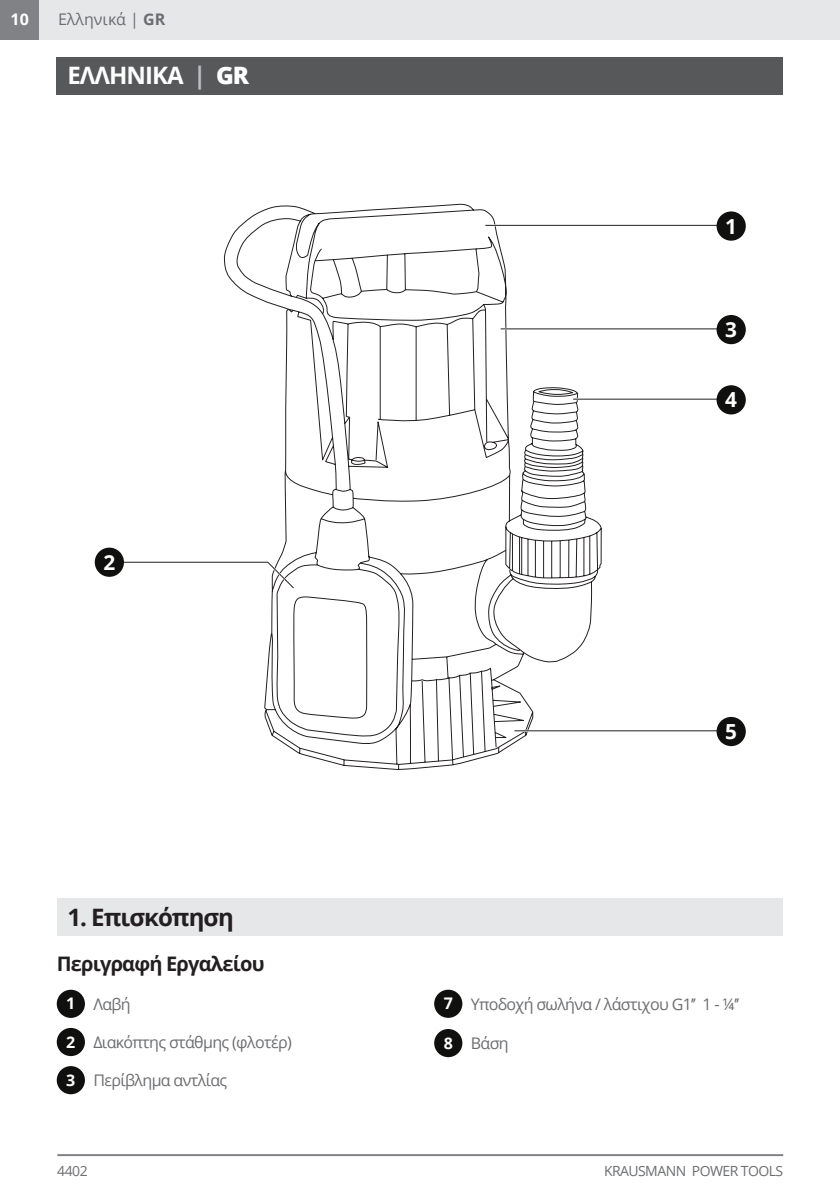
<style>
.page{position:relative;width:840px;height:1191px;background:#fff}
.page>*{position:absolute;margin:0;border:0;box-sizing:border-box;transform-origin:0 0}
.t1{font:700 24px "Open Sans";letter-spacing:-.04em;color:#231f20}
.t2{font:700 24px "Open Sans";letter-spacing:-.04em;color:#fff}
.t3{font:700 20.8px "Open Sans";color:#fff}
.t4{font:700 20px "Open Sans";letter-spacing:-.04em;color:#231f20}
.t5{font:16px "Open Sans";letter-spacing:-.04em;color:#6c6d70}
.t6{font:16px "Open Sans";color:#6c6d70}
.t7{font:700 16px "Open Sans";color:#fff}
.t8{font:14px "Open Sans";letter-spacing:-.04em;color:#6c6d70}
.s1{font-weight:700}
.s2{color:#bcbdc0}
.s3{font-weight:800}
</style>
<div class="page">
<div style="left:0;top:0;width:40px;height:40px;background:#808285"></div>
<hr style="left:57px;top:1154px;width:725px;height:2px;background:#808285">
<div style="left:57px;top:57px;width:725px;height:38px;background:#57585a"></div>
<div style="left:57px;top:989px;width:28px;height:29px;background:#10110f;border-radius:50%"></div>
<div style="left:57px;top:1028px;width:28px;height:28px;background:#10110f;border-radius:50%"></div>
<div style="left:57px;top:1066px;width:28px;height:28px;background:#10110f;border-radius:50%"></div>
<div style="left:57px;top:898px;width:725px;height:38px;background:#e6e7e9"></div>
<div style="left:434px;top:1029px;width:28px;height:28px;background:#10110f;border-radius:50%"></div>
<div style="left:434px;top:989px;width:28px;height:28px;background:#10110f;border-radius:50%"></div>
<svg style="left:223px;top:203px;width:378px;height:567px"></svg>
<hr style="left:485px;top:224px;width:239px;height:2px;background:#fff">
<hr style="left:485px;top:225px;width:239px;height:1px;background:#231f20">
<div style="left:716px;top:211px;width:29px;height:30px;background:#10110f;border-radius:50%"></div>
<hr style="left:500px;top:328px;width:221px;height:2px;background:#fff">
<hr style="left:500px;top:328px;width:221px;height:1px;background:#231f20">
<div style="left:716px;top:315px;width:29px;height:29px;background:#10110f;border-radius:50%"></div>
<hr style="left:514px;top:730px;width:210px;height:2px;background:#fff">
<hr style="left:514px;top:730px;width:210px;height:1px;background:#231f20">
<div style="left:716px;top:717px;width:29px;height:29px;background:#10110f;border-radius:50%"></div>
<hr style="left:573px;top:398px;width:155px;height:2px;background:#fff">
<hr style="left:573px;top:399px;width:155px;height:1px;background:#231f20">
<div style="left:716px;top:385px;width:29px;height:29px;background:#10110f;border-radius:50%"></div>
<svg style="left:121px;top:560px;width:175px;height:31px"></svg>
<div style="left:95px;top:547px;width:29px;height:30px;background:#10110f;border-radius:50%"></div>
<div style="left:40px;top:0;width:799px;height:40px;background:#e6e7e9"></div>
<p class="t7" style="left:11px;top:8px;width:20px">10</p>
<p class="t6" style="left:58px;top:8px;width:109px">Ελληνικά | <span class="s1">GR</span></p>
<h1 class="t2" style="left:67px;top:58px;width:183px">ΕΛΛΗΝΙΚΑ <span class="s2">|</span> <span class="s3">GR</span></h1>
<h2 class="t3" style="left:103px;top:547px;width:13px">2</h2>
<h2 class="t3" style="left:724px;top:211px;width:13px">1</h2>
<h2 class="t3" style="left:724px;top:315px;width:13px">3</h2>
<h2 class="t3" style="left:724px;top:385px;width:13px">4</h2>
<h2 class="t3" style="left:724px;top:717px;width:13px">5</h2>
<h1 class="t1" style="left:67px;top:900px;width:168px">1. Επισκόπηση</h1>
<p class="t4" style="left:57px;top:949px;width:209px">Περιγραφή Εργαλείου</p>
<p class="t7" style="left:66px;top:992px;width:11px">1</p>
<p class="t7" style="left:66px;top:1030px;width:11px">2</p>
<p class="t7" style="left:66px;top:1068px;width:11px">3</p>
<p class="t5" style="left:93px;top:993px;width:39px">Λαβή</p>
<p class="t5" style="left:93px;top:1031px;width:200px">Διακόπτης στάθμης (φλοτέρ)</p>
<p class="t5" style="left:93px;top:1069px;width:135px">Περίβλημα αντλίας</p>
<p class="t7" style="left:443px;top:992px;width:11px">7</p>
<p class="t7" style="left:443px;top:1031px;width:11px">8</p>
<p class="t5" style="left:470px;top:993px;width:270px">Υποδοχή σωλήνα / λάστιχου G1’’ 1 - ¼’’</p>
<p class="t5" style="left:470px;top:1032px;width:39px">Βάση</p>
<p class="t8" style="left:57px;top:1161px;width:32px">4402</p>
<p class="t8" style="left:603px;top:1161px;width:181px">KRAUSMANN POWER TOOLS</p>
</div>
